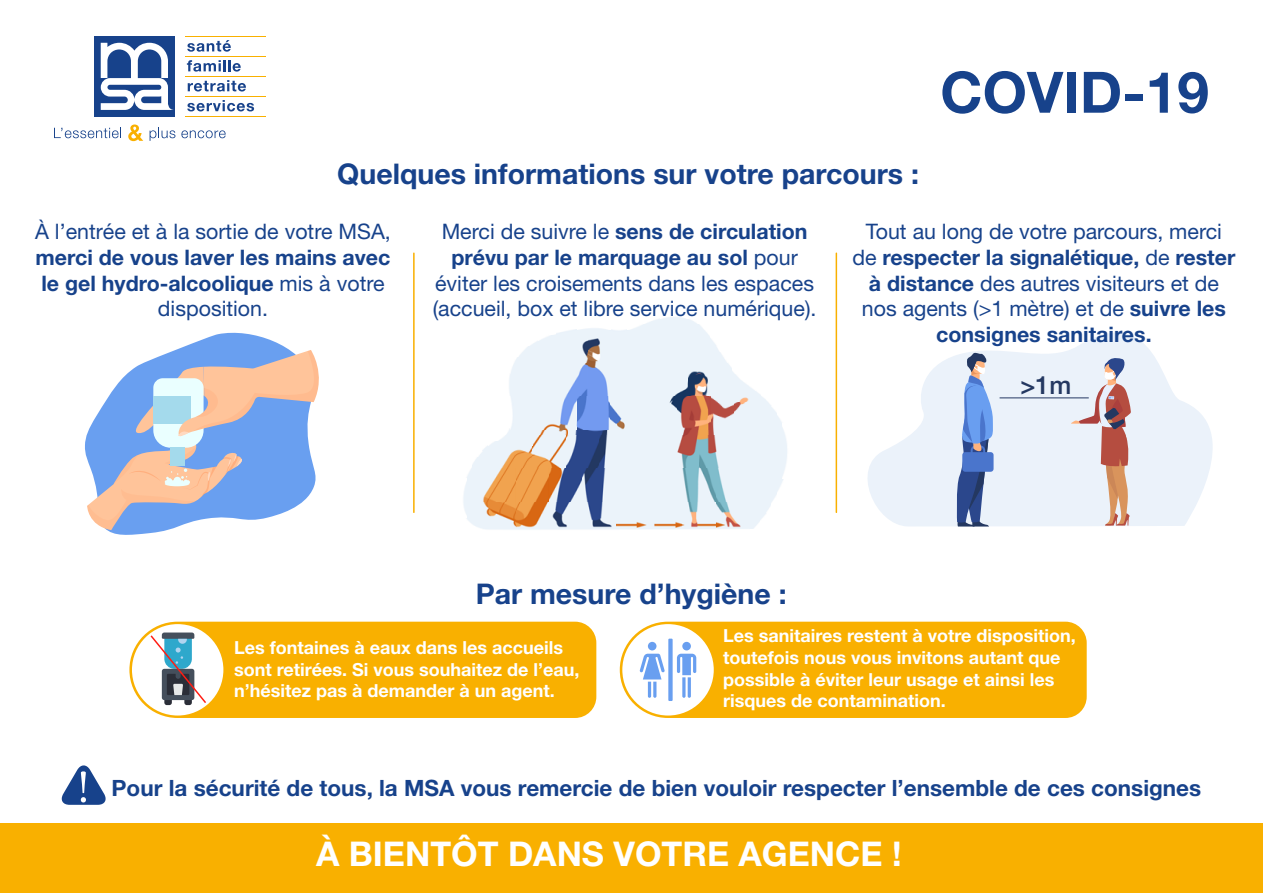
<style>
.page{position:relative;width:1263px;height:893px;background:#fff}
.page>*{position:absolute;margin:0;border:0;box-sizing:border-box;transform-origin:0 0}
.t1{font:700 57.15px "Helvetica Neue LT";color:#17428b}
.t2{font:700 34.05px "Helvetica Neue LT";color:#fff}
.t3{font:700 28.5px "Helvetica Neue LT";color:#17428b}
.t4{font:500 25.2px "Helvetica Neue";color:#243861}
.t5{font:700 22.5px "Helvetica Neue LT";color:#17428b}
.t6{font:21.45px/25.7px "Helvetica Neue LT";color:#17428b;text-align:center}
.t7{font:700 21.45px/25.7px "Helvetica Neue LT";color:#17428b;text-align:center}
.t8{font:700 18px/21.6px "Helvetica Neue LT";color:#fff}
.s1{font-weight:400}
.s2{font-weight:700}
</style>
<div class="page">
<div style="left:0;top:824px;width:1263px;height:69px;background:#f9b000"></div>
<svg style="left:867px;top:333px;width:346px;height:194px;fill:#ebf2fa"></svg>
<hr style="left:999px;top:397px;width:90px;height:1px;background:#243861">
<svg style="left:1071px;top:354px;width:60px;height:172px;background:#d7c2c2"></svg>
<svg style="left:955px;top:352px;width:39px;height:174px;background:#8ca3d0"></svg>
<svg style="left:187px;top:40px;width:44px;height:12px"></svg>
<svg style="left:187px;top:60px;width:54px;height:12px"></svg>
<svg style="left:188px;top:80px;width:58px;height:12px"></svg>
<svg style="left:187px;top:100px;width:67px;height:11px"></svg>
<hr style="left:185px;top:36px;width:81px;height:1px;background:#f9b000">
<hr style="left:185px;top:56px;width:81px;height:1px;background:#f9b000">
<hr style="left:185px;top:76px;width:81px;height:1px;background:#f9b000">
<hr style="left:185px;top:96px;width:81px;height:1px;background:#f9b000">
<hr style="left:185px;top:116px;width:81px;height:1px;background:#f9b000">
<div style="left:94px;top:36px;width:81px;height:81px;background:#17428b"></div>
<svg style="left:101px;top:43px;width:73px;height:67px"></svg>
<svg style="left:54px;top:128px;width:67px;height:10px"></svg>
<svg style="left:128px;top:125px;width:15px;height:16px"></svg>
<svg style="left:150px;top:128px;width:25px;height:13px"></svg>
<svg style="left:181px;top:130px;width:45px;height:8px"></svg>
<svg style="left:85px;top:332px;width:205px;height:203px"></svg>
<svg style="left:87px;top:350px;width:232px;height:180px;background:#afbddb"></svg>
<hr style="left:413px;top:253px;width:2px;height:259px;background:#f9b000">
<hr style="left:836px;top:253px;width:1px;height:259px;background:#f9b000">
<svg style="left:129px;top:622px;width:467px;height:96px;background:#f1b625"></svg>
<svg style="left:620px;top:622px;width:467px;height:96px;background:#f7bb2a"></svg>
<div style="left:668px;top:639px;width:5px;height:62px;background:#699ff0"></div>
<div style="left:648px;top:642px;width:8px;height:8px;background:#699ff0;border-radius:50%"></div>
<div style="left:682px;top:642px;width:9px;height:8px;background:#699ff0;border-radius:50%"></div>
<svg style="left:61px;top:765px;width:45px;height:40px"></svg>
<img style="left:483px;top:468px;width:266px;height:62px">
<img style="left:463px;top:485px;width:3px;height:28px">
<img style="left:783px;top:430px;width:4px;height:44px">
<img style="left:483px;top:446px;width:50px;height:22px">
<img style="left:533px;top:435px;width:200px;height:33px">
<img style="left:733px;top:379px;width:17px;height:89px">
<svg style="left:478px;top:451px;width:5px;height:6px"></svg>
<img style="left:506px;top:429px;width:205px;height:6px">
<img style="left:711px;top:362px;width:22px;height:73px">
<img style="left:510px;top:396px;width:201px;height:33px">
<img style="left:555px;top:329px;width:156px;height:67px">
<svg style="left:749px;top:385px;width:5px;height:5px"></svg>
<svg style="left:733px;top:372px;width:6px;height:7px"></svg>
<svg style="left:711px;top:339px;width:8px;height:12px"></svg>
<img style="left:586px;top:328px;width:16px;height:1px">
<img style="left:667px;top:317px;width:15px;height:1px">
<h1 class="t1" style="left:940px;top:57px;width:270px">COVID-19</h1>
<h3 class="t3" style="left:337px;top:156px;width:583px">Quelques informations sur votre parcours :</h3>
<p class="t6" style="left:35px;top:219px;width:357px">À l’entrée et à la sortie de votre MSA,</p>
<p class="t7" style="left:36px;top:244px;width:356px">merci de vous laver les mains avec le gel hydro-alcoolique <span class="s1">mis à votre disposition.</span></p>
<p class="t6" style="left:433px;top:219px;width:385px">Merci de suivre le <span class="s2">sens de circulation prévu par le marquage au sol</span> pour éviter les croisements dans les espaces (accueil, box et libre service numérique).</p>
<p class="t6" style="left:852px;top:219px;width:384px">Tout au long de votre parcours, merci de <span class="s2">respecter la signalétique,</span> de <span class="s2">rester à distance</span> des autres visiteurs et de nos agents (&gt;1 mètre) et de <span class="s2">suivre les consignes sanitaires.</span></p>
<p class="t4" style="left:1020px;top:365px;width:52px">&gt;1m</p>
<h3 class="t3" style="left:476px;top:576px;width:312px">Par mesure d’hygiène :</h3>
<p class="t8" style="left:234px;top:636px;width:347px">Les fontaines à eaux dans les accueils sont retirées. Si vous souhaitez de l’eau, n’hésitez pas à demander à un agent.</p>
<p class="t8" style="left:723px;top:625px;width:354px">Les sanitaires restent à votre disposition, toutefois nous vous invitons autant que possible à éviter leur usage et ainsi les risques de contamination.</p>
<p class="t5" style="left:112px;top:774px;width:1091px">Pour la sécurité de tous, la MSA vous remercie de bien vouloir respecter l’ensemble de ces consignes</p>
<h2 class="t2" style="left:316px;top:832px;width:587px">À BIENTÔT DANS VOTRE AGENCE !</h2>
</div>
